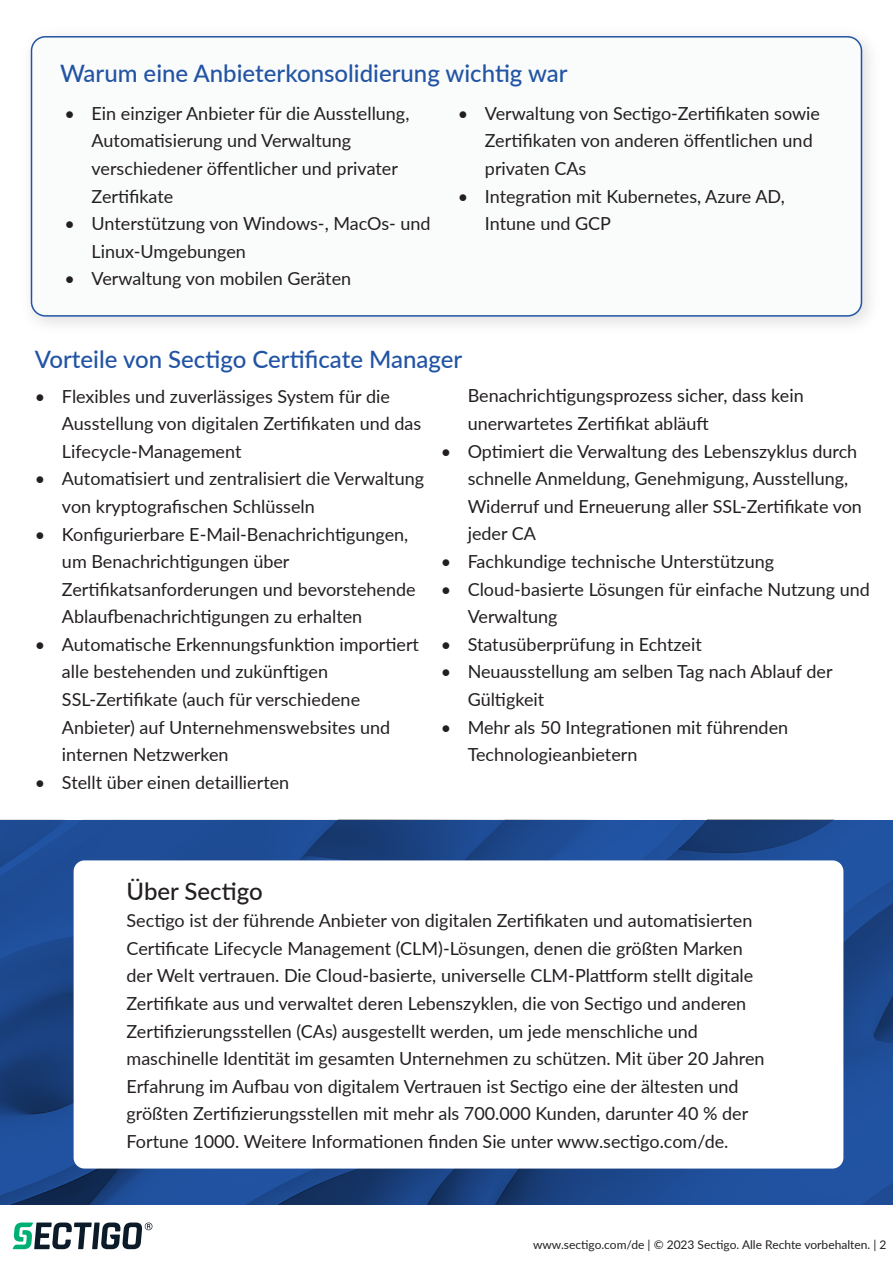
<style>
.page{position:relative;width:893px;height:1263px;background:#fff}
.page>*{position:absolute;margin:0;border:0;box-sizing:border-box;transform-origin:0 0}
.t1{font:500 24px "Lato";color:#2254a4}
.t2{font:500 24px "Lato";color:#231f20}
.t3{font:18px/27.6px "Lato";color:#231f20}
.t4{font:18px "Myriad Pro";color:#231f20;scale:.78 1}
.t5{font:12px "Lato";color:#231f20}
</style>
<div class="page">
<img style="left:30px;top:36px;width:840px;height:289px">
<div style="left:32px;top:37px;width:829px;height:279px;background:#fafbfb;border-radius:14px"></div>
<div style="left:31px;top:36px;width:831px;height:281px;border:2px solid #2254a4;border-radius:14px"></div>
<svg style="left:0;top:820px;width:893px;height:384px;background:#1e498e"></svg>
<div style="left:74px;top:860px;width:769px;height:308px;background:#fff;border-radius:11px"></div>
<svg style="left:13px;top:1222px;width:139px;height:27px"></svg>
<h1 class="t1" style="left:60px;top:56px;width:509px">Warum eine Anbieterkonsolidierung wichtig war</h1>
<p class="t3" style="left:92px;top:99px;width:319px;text-indent:-27px">• Ein einziger Anbieter für die Ausstellung, Automatisierung und Verwaltung verschiedener öffentlicher und privater Zertifikate</p>
<p class="t3" style="left:92px;top:209px;width:341px;text-indent:-27px">• Unterstützung von Windows-, MacOs- und<br>Linux-Umgebungen</p>
<p class="t3" style="left:65px;top:264px;width:288px">• Verwaltung von mobilen Geräten</p>
<p class="t3" style="left:485px;top:99px;width:337px;text-indent:-27px">• Verwaltung von Sectigo-Zertifikaten sowie<br>Zertifikaten von anderen öffentlichen und privaten CAs</p>
<p class="t3" style="left:485px;top:182px;width:301px;text-indent:-27px">• Integration mit Kubernetes, Azure AD,<br>Intune und GCP</p>
<h1 class="t1" style="left:35px;top:342px;width:429px">Vorteile von Sectigo Certificate Manager</h1>
<p class="t3" style="left:62px;top:381px;width:361px;text-indent:-27px">• Flexibles und zuverlässiges System für die<br>Ausstellung von digitalen Zertifikaten und das<br>Lifecycle-Management</p>
<p class="t3" style="left:62px;top:464px;width:364px;text-indent:-27px">• Automatisiert und zentralisiert die Verwaltung von kryptografischen Schlüsseln</p>
<p class="t3" style="left:62px;top:519px;width:355px;text-indent:-27px">• Konfigurierbare E-Mail-Benachrichtigungen, um Benachrichtigungen über Zertifikatsanforderungen und bevorstehende Ablaufbenachrichtigungen zu erhalten</p>
<p class="t3" style="left:62px;top:630px;width:359px;text-indent:-27px">• Automatische Erkennungsfunktion importiert alle bestehenden und zukünftigen SSL-Zertifikate (auch für verschiedene Anbieter) auf Unternehmenswebsites und internen Netzwerken</p>
<p class="t3" style="left:35px;top:768px;width:256px">• Stellt über einen detaillierten</p>
<p class="t3" style="left:468px;top:381px;width:338px;text-indent:-27px">• Benachrichtigungsprozess sicher, dass kein unerwartetes Zertifikat abläuft</p>
<p class="t3" style="left:468px;top:436px;width:396px;text-indent:-27px">• Optimiert die Verwaltung des Lebenszyklus durch schnelle Anmeldung, Genehmigung, Ausstellung, Widerruf und Erneuerung aller SSL-Zertifikate von jeder CA</p>
<p class="t3" style="left:441px;top:547px;width:335px">• Fachkundige technische Unterstützung</p>
<p class="t3" style="left:468px;top:574px;width:404px;text-indent:-27px">• Cloud-basierte Lösungen für einfache Nutzung und<br>Verwaltung</p>
<p class="t3" style="left:441px;top:630px;width:263px">• Statusüberprüfung in Echtzeit</p>
<p class="t3" style="left:468px;top:657px;width:366px;text-indent:-27px">• Neuausstellung am selben Tag nach Ablauf der<br>Gültigkeit</p>
<p class="t3" style="left:468px;top:712px;width:322px;text-indent:-27px">• Mehr als 50 Integrationen mit führenden<br>Technologieanbietern</p>
<h1 class="t2" style="left:127px;top:874px;width:138px">Über Sectigo</h1>
<p class="t3" style="left:127px;top:906px;width:639px">Sectigo ist der führende Anbieter von digitalen Zertifikaten und automatisierten Certificate Lifecycle Management (CLM)-Lösungen, denen die größten Marken der Welt vertrauen. Die Cloud-basierte, universelle CLM-Plattform stellt digitale Zertifikate aus und verwaltet deren Lebenszyklen, die von Sectigo und anderen Zertifizierungsstellen (CAs) ausgestellt werden, um jede menschliche und maschinelle Identität im gesamten Unternehmen zu schützen. Mit über 20 Jahren Erfahrung im Aufbau von digitalem Vertrauen ist Sectigo eine der ältesten und größten Zertifizierungsstellen mit mehr als 700.000 Kunden, darunter 40 % der Fortune 1000. Weitere Informationen finden Sie unter www.sectigo.com/d .</p>
<p class="t4" style="left:556px;top:1131px;width:215px">https://www.sectigo.com/de</p>
<p class="t5" style="left:533px;top:1236px;width:355px">www.sectigo.com/de | © 2023 Sectigo. Alle Rechte vorbehalten. | 2</p>
</div>
